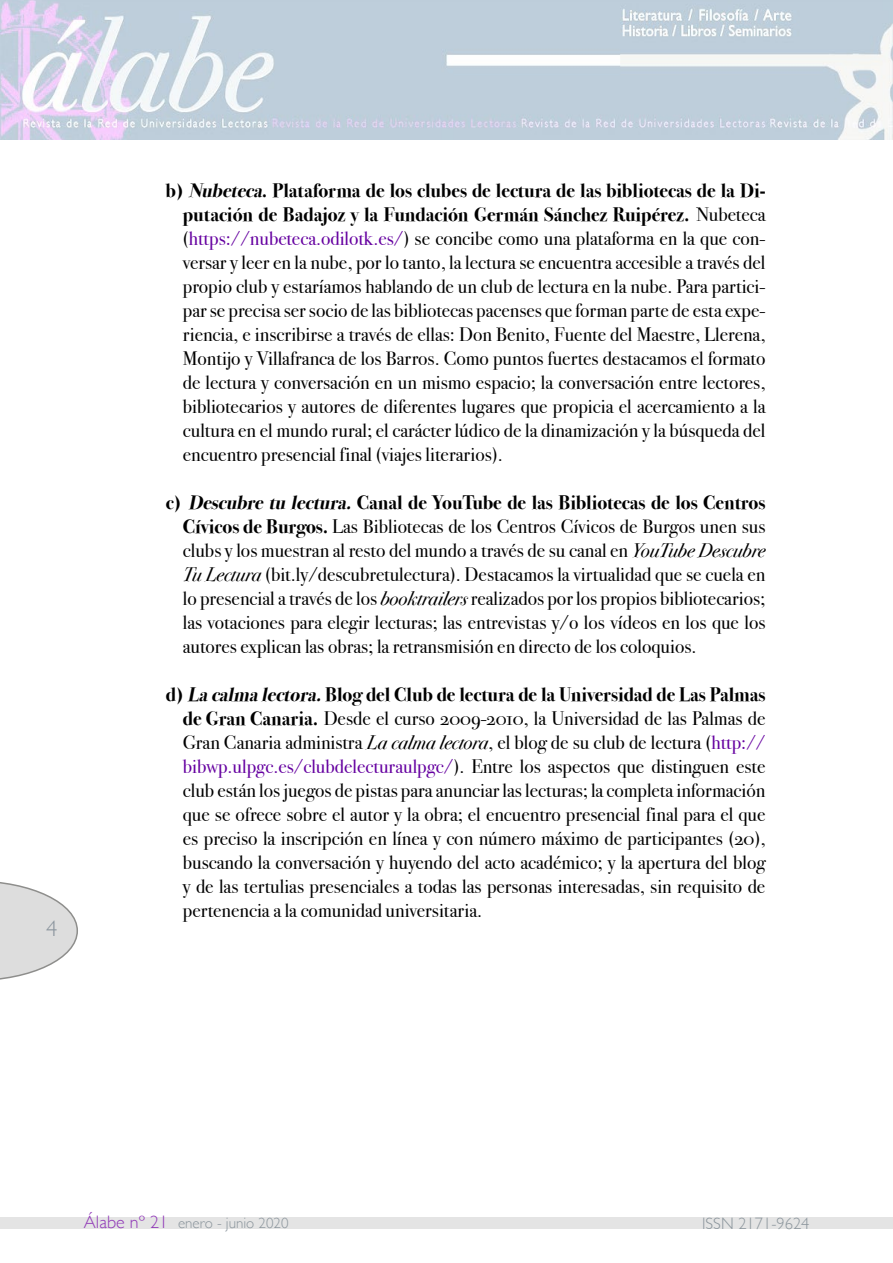
<style>
.page{position:relative;width:893px;height:1263px;background:#fff}
.page>*{position:absolute;margin:0;border:0;box-sizing:border-box;transform-origin:0 0}
.t1{font:300 22.5px "Gill Sans";color:#8a949d}
.t2{font:19.5px/24px "Bodoni Svty Two OSITCTT Book";color:#000;text-align:justify}
.t3{font:19.5px/24px "Bodoni Svty Two OSITCTT Bold";color:#000;text-align:right}
.t4{font:300 16.5px "Gill Sans";color:#8b959c}
.t5{font:300 15px "Gill Sans";color:#8b959c}
.s1{font-style:italic}
.s2{font-family:"Bodoni Svty Two OSITCTT Book"}
.s3{color:#6500a0}
.s4{font-family:"Bodoni Svty Two OSITCTT Bold"}
.s5{font-family:"Bodoni Svty Two OSITCTT Book It"}
.s6{font-size:18px;color:#9038b7}
</style>
<div class="page">
<svg style="left:0;top:882px;width:78px;height:98px"></svg>
<div style="left:0;top:1218px;width:893px;height:11px;background:#e4e4e4"></div>
<img style="left:0;top:0;width:893px;height:139px">
<p class="t1" style="left:46px;top:911px;width:13px">4</p>
<p class="t3" style="left:166px;top:178px;width:601px">b) <span class="s1">Nubeteca</span>. Plataforma de los clubes de lectura de las bibliotecas de la Di&shy;putación de Badajoz y la Fundación Germán Sánchez Ruipérez. <span class="s2">Nubeteca</span></p>
<p class="t2" style="left:183px;top:226px;width:584px">(<span class="s3">https://nubeteca.odilotk.es/</span>) se concibe como una plataforma en la que con&shy;versar y leer en la nube, por lo tanto, la lectura se encuentra accesible a través del propio club y estaríamos hablando de un club de lectura en la nube. Para partici&shy;par se precisa ser socio de las bibliotecas pacenses que forman parte de esta expe&shy;riencia, e inscribirse a través de ellas: Don Benito, Fuente del Maestre, Llerena, Montijo y Villafranca de los Barros. Como puntos fuertes destacamos el formato de lectura y conversación en un mismo espacio; la conversación entre lectores, bibliotecarios y autores de diferentes lugares que propicia el acercamiento a la cultura en el mundo rural; el carácter lúdico de la dinamización y la búsqueda del encuentro presencial final (viajes literarios).</p>
<p class="t3" style="left:166px;top:490px;width:601px">c) <span class="s1">Descubre tu lectura.</span>Canal de YouTube de las Bibliotecas de los Centros</p>
<p class="t2" style="left:183px;top:514px;width:584px"><span class="s4">Cívicos de Burgos.</span> Las Bibliotecas de los Centros Cívicos de Burgos unen sus clubs y los muestran al resto del mundo a través de su canal en <span class="s5">YouTube Descubre Tu Lectura</span> (bit.ly/descubretulectura). Destacamos la virtualidad que se cuela en lo presencial a través de los <span class="s5">booktrailers</span> realizados por los propios bibliotecarios; las votaciones para elegir lecturas; las entrevistas y/o los vídeos en los que los autores explican las obras; la retransmisión en directo de los coloquios.</p>
<p class="t3" style="left:166px;top:682px;width:601px">d) <span class="s1">La calma lectora.</span>Blog del Club de lectura de la Universidad de Las Palmas</p>
<p class="t2" style="left:183px;top:706px;width:584px"><span class="s4">de Gran Canaria.</span> Desde el curso 2009-2010, la Universidad de las Palmas de Gran Canaria administra <span class="s5">La calma lectora</span>, el blog de su club de lectura (<span class="s3">http:// bibwp.ulpgc.es/clubdelecturaulpgc/</span>). Entre los aspectos que distinguen este club están los juegos de pistas para anunciar las lecturas; la completa información que se ofrece sobre el autor y la obra; el encuentro presencial final para el que es preciso la inscripción en línea y con número máximo de participantes (20), buscando la conversación y huyendo del acto académico; y la apertura del blog y de las tertulias presenciales a todas las personas interesadas, sin requisito de pertenencia a la comunidad universitaria.</p>
<p class="t5" style="left:84px;top:1211px;width:206px"><span class="s6">Álabe nº 21</span> enero - junio 2020</p>
<p class="t4" style="left:702px;top:1211px;width:109px">ISSN 2171-9624</p>
</div>
